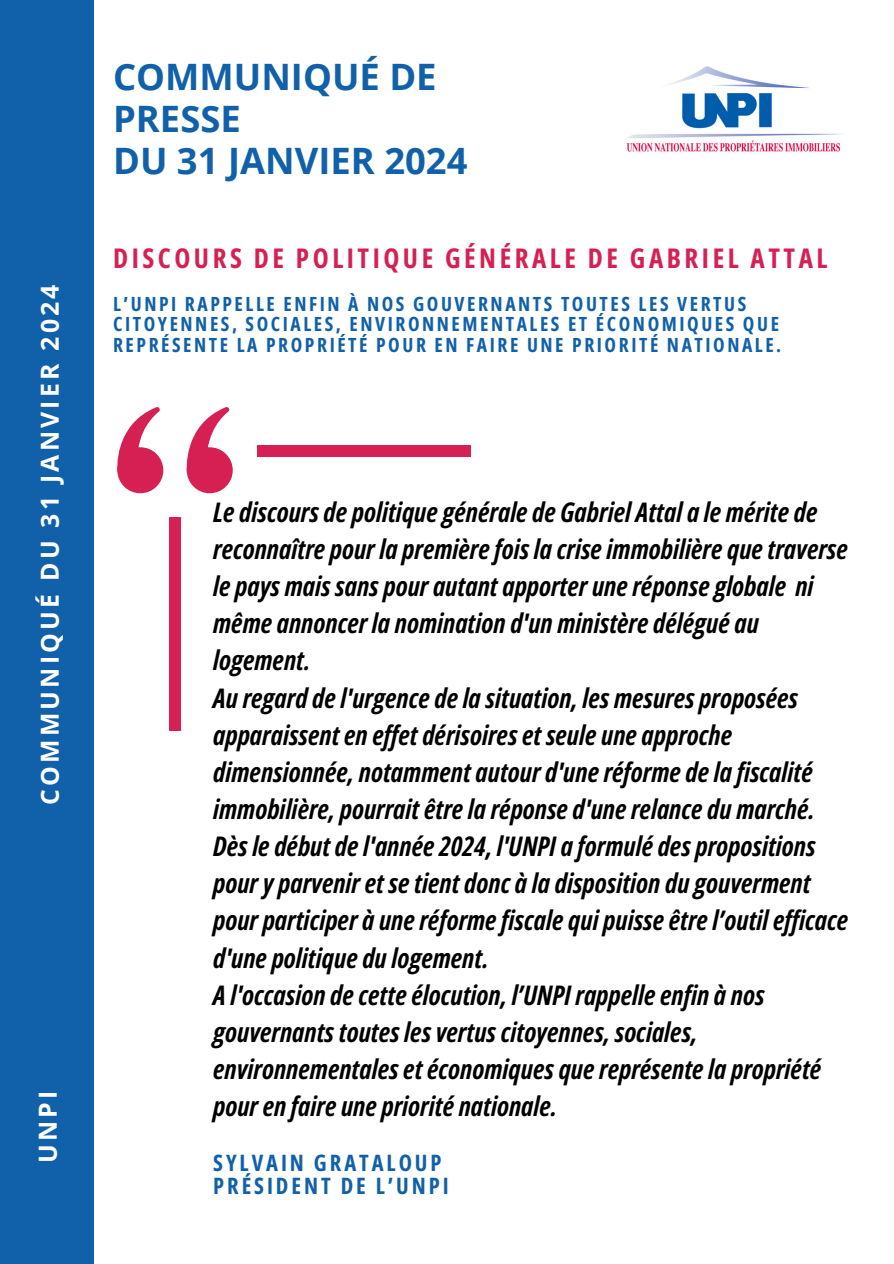
<style>
.page{position:relative;width:894px;height:1264px;background:#fff}
.page>*{position:absolute;margin:0;border:0;box-sizing:border-box;transform-origin:0 0}
.t1{font:700 36.3px/41.7px "Open Sans";color:#1161aa}
.t2{font:italic 700 27px/37.2px "Open Sans Condensed";color:#000}
.t3{font:700 27px "Open Sans Condensed";letter-spacing:.13em;color:#d62053}
.t4{font:700 24.75px "Open Sans";letter-spacing:.13em;color:#fff}
.t5{font:700 22.5px/23.7px "Open Sans Condensed";letter-spacing:.13em;color:#1161aa}
.t6{font:700 19.5px/20.2px "Open Sans Condensed";letter-spacing:.13em;color:#1161aa}
</style>
<div class="page">
<div style="left:0;top:0;width:893px;height:1263px;background:#1161aa"></div>
<div style="left:94px;top:0;width:799px;height:1263px;background:#fff"></div>
<div style="left:187px;top:447px;width:46px;height:46px;background:#d62053;border-radius:50%"></div>
<svg style="left:186px;top:407px;width:44px;height:79px"></svg>
<div style="left:117px;top:447px;width:46px;height:46px;background:#d62053;border-radius:50%"></div>
<svg style="left:117px;top:407px;width:44px;height:79px"></svg>
<div style="left:169px;top:517px;width:11px;height:213px;background:#d62053"></div>
<div style="left:257px;top:445px;width:213px;height:11px;background:#d62053"></div>
<img style="left:626px;top:66px;width:216px;height:86px">
<p class="t4" style="left:32px;top:804px;width:522px;rotate:-90deg">COMMUNIQUÉ DU 31 JANVIER 2024</p>
<h2 class="t4" style="left:30px;top:1163px;width:74px;rotate:-90deg">UNPI</h2>
<h1 class="t1" style="left:113px;top:55px;width:356px">COMMUNIQUÉ DE<br>PRESSE<br>DU 31 JANVIER 2024</h1>
<p class="t3" style="left:113px;top:239px;width:715px">DISCOURS DE POLITIQUE GÉNÉRALE DE GABRIEL ATTAL</p>
<p class="t6" style="left:113px;top:293px;width:669px">L’UNPI RAPPELLE ENFIN À NOS GOUVERNANTS TOUTES LES VERTUS<br>CITOYENNES, SOCIALES, ENVIRONNEMENTALES ET ÉCONOMIQUES QUE<br>REPRÉSENTE LA PROPRIÉTÉ POUR EN FAIRE UNE PRIORITÉ NATIONALE.</p>
<h2 class="t2" style="left:213px;top:492px;width:636px">Le discours de politique générale de Gabriel Attal a le mérite de reconnaître pour la première fois la crise immobilière que traverse le pays mais sans pour autant apporter une réponse globale ni même annoncer la nomination d'un ministère délégué au logement.<br>Au regard de l'urgence de la situation, les mesures proposées apparaissent en effet dérisoires et seule une approche dimensionnée, notamment autour d'une réforme de la fiscalité immobilière, pourrait être la réponse d'une relance du marché.<br>Dès le début de l'année 2024, l'UNPI a formulé des propositions pour y parvenir et se tient donc à la disposition du gouverment pour participer à une réforme fiscale qui puisse être l’outil efficace d'une politique du logement.<br>A l'occasion de cette élocution, l’UNPI rappelle enfin à nos gouvernants toutes les vertus citoyennes, sociales, environnementales et économiques que représente la propriété pour en faire une priorité nationale.</h2>
<p class="t5" style="left:213px;top:1150px;width:237px">SYLVAIN GRATALOUP<br>PRÉSIDENT DE L’UNPI</p>
</div>
